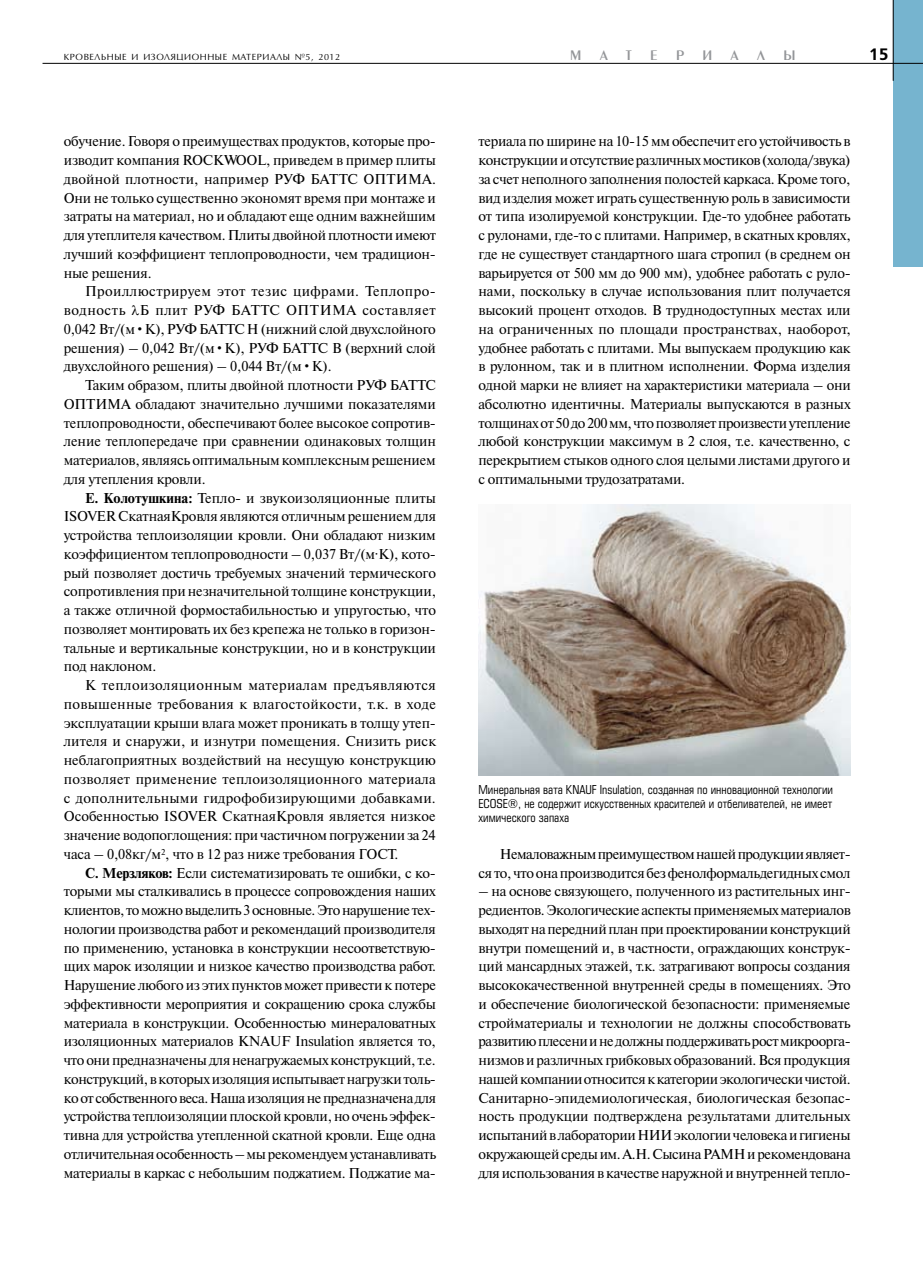
<style>
.page{position:relative;width:923px;height:1263px;background:#fff}
.page>*{position:absolute;margin:0;border:0;box-sizing:border-box;transform-origin:0 0}
.t1{font:700 16.5px "Free Set C";color:#000}
.t2{font:14.55px "Penta Demi";color:#939598}
.t3{font:14.25px/18.8px "Newton C";letter-spacing:-.02em;color:#000;text-align:justify}
.t4{font:12px/14.2px "Europe Cond";color:#000;text-align:justify}
.t5{font:9px "AG Opus";letter-spacing:.065em;color:#000}
.s1{font-weight:700}
</style>
<div class="page">
<div style="left:893px;top:0;width:30px;height:267px;background:#76b4cf"></div>
<img style="left:478px;top:504px;width:372px;height:271px">
<hr style="left:893px;top:0;width:1px;height:81px;background:#000">
<hr style="left:43px;top:63px;width:880px;height:1px;background:#000">
<p class="t5" style="left:64px;top:51px;width:278px">КРОВЕЛЬНЫЕ И ИЗОЛЯЦИОННЫЕ МАТЕРИАЛЫ №5, 2012</p>
<p class="t2" style="left:570px;top:48px;width:13px">М</p>
<p class="t2" style="left:600px;top:48px;width:34px">А Т</p>
<p class="t2" style="left:650px;top:48px;width:9px">Е</p>
<p class="t2" style="left:676px;top:48px;width:9px">Р</p>
<p class="t2" style="left:702px;top:48px;width:11px">И</p>
<p class="t2" style="left:730px;top:48px;width:10px">А</p>
<p class="t2" style="left:757px;top:48px;width:9px">Л</p>
<p class="t2" style="left:783px;top:48px;width:14px">Ы</p>
<p class="t1" style="left:868px;top:45px;width:22px">15</p>
<p class="t3" style="left:64px;top:132px;width:374px">обучение. Говоря о преимуществах продуктов, которые про&shy;изводит компания ROCKWOOL, приведем в пример плиты двойной плотности, например РУФ БАТТС ОПТИМА.<br>Они не только существенно экономят время при монтаже и затраты на материал, но и обладают еще одним важнейшим для утеплителя качеством. Плиты двойной плотности имеют лучший коэффициент теплопроводности, чем традицион&shy;ные решения.</p>
<p class="t3" style="left:64px;top:282px;width:374px;text-indent:21px">Проиллюстрируем этот тезис цифрами. Теплопро&shy;водность Б плит РУФ БАТТС ОПТИМА составляет 0,042 Вт/(м•К), РУФ БАТТС Н (нижний слой двухслойного решения) – 0,042 Вт/(м•К), РУФ БАТТС В (верхний слой двухслойного решения) – 0,044 Вт/(м•К).</p>
<p class="t3" style="left:64px;top:376px;width:374px;text-indent:21px">Таким образом, плиты двойной плотности РУФ БАТТС ОПТИМА обладают значительно лучшими показателями теплопроводности, обеспечивают более высокое сопротив&shy;ление теплопередаче при сравнении одинаковых толщин материалов, являясь оптимальным комплексным решением для утепления кровли.</p>
<p class="t3" style="left:64px;top:488px;width:374px;text-indent:21px"><span class="s1">Е. Колотушкина:</span> Тепло- и звукоизоляционные плиты ISOVER СкатнаяКровля являются отличным решением для устройства теплоизоляции кровли. Они обладают низким коэффициентом теплопроводности – 0,037 Вт/(м∙K), кото&shy;рый позволяет достичь требуемых значений термического сопротивления при незначительной толщине конструкции, а также отличной формостабильностью и упругостью, что позволяет монтировать их без крепежа не только в горизон&shy;тальные и вертикальные конструкции, но и в конструкции под наклоном.</p>
<p class="t3" style="left:64px;top:676px;width:374px;text-indent:21px">К теплоизоляционным материалам предъявляются повышенные требования к влагостойкости, т.к. в ходе эксплуатации крыши влага может проникать в толщу утеп&shy;лителя и снаружи, и изнутри помещения. Снизить риск неблагоприятных воздействий на несущую конструкцию позволяет применение теплоизоляционного материала с дополнительными гидрофобизирующими добавками.<br>Особенностью ISOVER СкатнаяКровля является низкое значение водопоглощения: при частичном погружении за 24 часа – 0,08кг/м<sup>2</sup>, что в 12 раз ниже требования ГОСТ.</p>
<p class="t3" style="left:64px;top:863px;width:374px;text-indent:21px"><span class="s1">С. Мерзляков:</span> Если систематизировать те ошибки, с ко&shy;торыми мы сталкивались в процессе сопровождения наших клиентов, то можно выделить 3 основные. Это нарушение тех&shy;нологии производства работ и рекомендаций производителя по применению, установка в конструкции несоответствую&shy;щих марок изоляции и низкое качество производства работ.<br>Нарушение любого из этих пунктов может привести к потере эффективности мероприятия и сокращению срока службы материала в конструкции. Особенностью минераловатных изоляционных материалов KNAUF Insulation является то, что они предназначены для ненагружаемых конструкций, т.е. конструкций, в которых изоляция испытывает нагрузки толь&shy;ко от собственного веса. Наша изоляция не предназначена для устройства теплоизоляции плоской кровли, но очень эффек&shy;тивна для устройства утепленной скатной кровли. Еще одна отличительная особенность – мы рекомендуем устанавливать материалы в каркас с небольшим поджатием. Поджатие ма-</p>
<p class="t3" style="left:478px;top:132px;width:374px">териала по ширине на 10-15 мм обеспечит его устойчивость в конструкции и отсутствие различных мостиков (холода/звука) за счет неполного заполнения полостей каркаса. Кроме того, вид изделия может играть существенную роль в зависимости от типа изолируемой конструкции. Где-то удобнее работать с рулонами, где-то с плитами. Например, в скатных кровлях, где не существует стандартного шага стропил (в среднем он варьируется от 500 мм до 900 мм), удобнее работать с руло&shy;нами, поскольку в случае использования плит получается высокий процент отходов. В труднодоступных местах или на ограниченных по площади пространствах, наоборот, удобнее работать с плитами. Мы выпускаем продукцию как в рулонном, так и в плитном исполнении. Форма изделия одной марки не влияет на характеристики материала – они абсолютно идентичны. Материалы выпускаются в разных толщинах от 50 до 200 мм, что позволяет произвести утепление любой конструкции максимум в 2 слоя, т.е. качественно, с перекрытием стыков одного слоя целыми листами другого и с оптимальными трудозатратами.</p>
<p class="t4" style="left:478px;top:782px;width:356px">Минеральная вата KNAUF Insulation, созданная по инновационной технологии ECOSE®, не содержит искусственных красителей и отбеливателей, не имеет химического запаха</p>
<p class="t3" style="left:478px;top:845px;width:374px;text-align:right">Немаловажным преимуществом нашей продукции являет-<br>ся то, что она производится без фенолформальдегидных смол</p>
<p class="t3" style="left:478px;top:882px;width:374px">– на основе связующего, полученного из растительных инг&shy;редиентов. Экологические аспекты применяемых материалов выходят на передний план при проектировании конструкций внутри помещений и, в частности, ограждающих конструк&shy;ций мансардных этажей, т.к. затрагивают вопросы создания высококачественной внутренней среды в помещениях. Это и обеспечение биологической безопасности: применяемые стройматериалы и технологии не должны способствовать развитию плесени и не должны поддерживать рост микроорга&shy;низмов и различных грибковых образований. Вся продукция нашей компании относится к категории экологически чистой.<br>Санитарно-эпидемиологическая, биологическая безопас&shy;ность продукции подтверждена результатами длительных испытаний в лаборатории НИИ экологии человека и гигиены окружающей среды им. А.Н. Сысина РАМН и рекомендована для использования в качестве наружной и внутренней тепло-</p>
</div>
